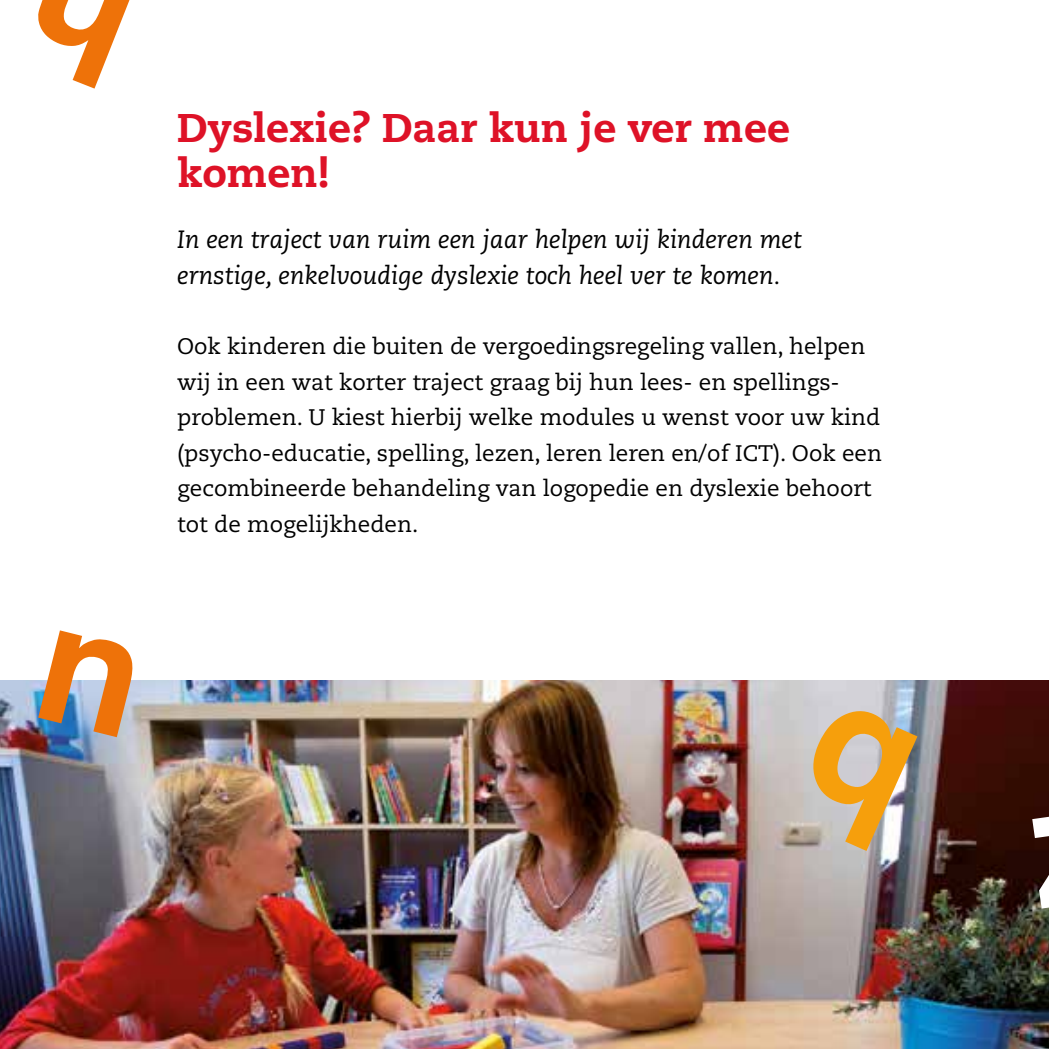
<style>
.page{position:relative;width:1049px;height:1049px;background:#fff}
.page>*{position:absolute;margin:0;border:0;box-sizing:border-box;transform-origin:0 0}
.t1{font:800 40px/45px "Caecilia";color:#de1227}
.t2{font:italic 25px/35.5px "Caecilia";color:#000}
.t3{font:22.5px/35.5px "Caecilia";color:#000}
</style>
<div class="page">
<svg style="left:38px;top:0;width:92px;height:89px"></svg>
<img style="left:0;top:680px;width:1049px;height:369px">
<svg style="left:812px;top:710px;width:105px;height:141px;background:#d2ae74"></svg>
<svg style="left:1032px;top:817px;width:17px;height:91px"></svg>
<svg style="left:38px;top:630px;width:95px;height:107px"></svg>
<h1 class="t1" style="left:177px;top:105px;width:614px">Dyslexie? Daar kun je ver mee komen!</h1>
<p class="t2" style="left:177px;top:222px;width:626px">In een traject van ruim een jaar helpen wij kinderen met ernstige, enkelvoudige dyslexie toch heel ver te komen.</p>
<p class="t3" style="left:177px;top:329px;width:706px">Ook kinderen die buiten de vergoedingsregeling vallen, helpen wij in een wat korter traject graag bij hun lees- en spellings&shy;problemen. U kiest hierbij welke modules u wenst voor uw kind (psycho-educatie, spelling, lezen, leren leren en/of ICT). Ook een gecombineerde behandeling van logopedie en dyslexie behoort tot de mogelijkheden.</p>
</div>
